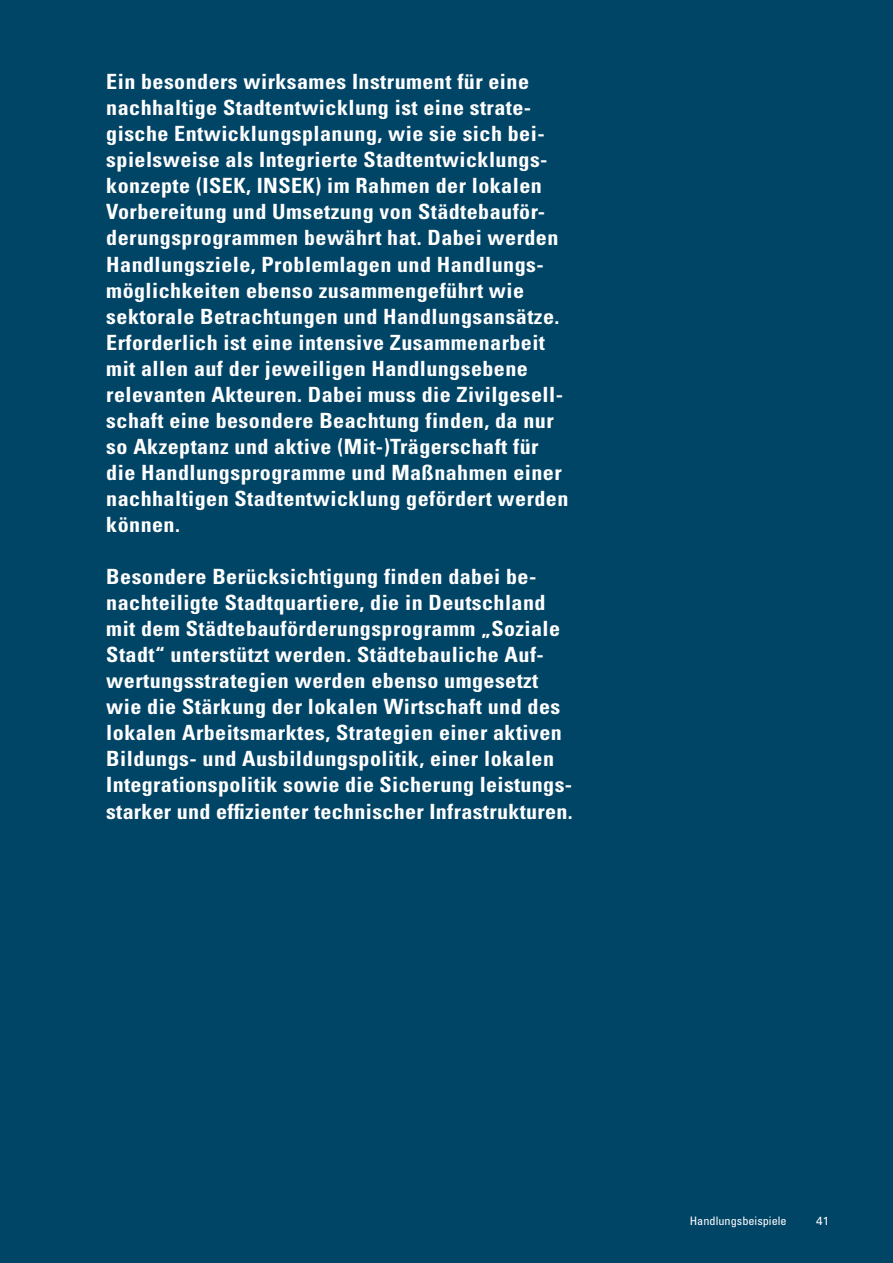
<style>
.page{position:relative;width:893px;height:1263px;background:#046}
.page>*{position:absolute;margin:0;border:0;box-sizing:border-box;transform-origin:0 0}
.DE___chapter_intro{font:700 condensed 21px/26.1px "Univers LT Std";letter-spacing:.02em;color:#fff;scale:1.05 1}
.t1{font:condensed 11.7px "Univers LT Std";color:#fff;scale:1.05 1}
.t2{font:11.7px "Univers LT Std";color:#fff}
</style>
<div class="page">
<p class="DE___chapter_intro" style="left:106px;top:69px;width:442px">Ein besonders wirksames Instrument für eine nachhaltige Stadtentwicklung ist eine strate&shy;gische Entwicklungsplanung, wie sie sich bei&shy;spielsweise als Integrierte Stadtentwicklungs&shy;konzepte (ISEK, INSEK) im Rahmen der lokalen Vorbereitung und Umsetzung von Städtebauför&shy;derungsprogrammen bewährt hat. Dabei werden Handlungsziele, Problemlagen und Handlungs&shy;möglichkeiten ebenso zusammengeführt wie sektorale Betrachtungen und Handlungsansätze.<br>Erforderlich ist eine intensive Zusammenarbeit mit allen auf der jeweiligen Handlungsebene relevanten Akteuren. Dabei muss die Zivilgesell&shy;schaft eine besondere Beachtung finden, da nur so Akzeptanz und aktive (Mit-)Trägerschaft für die Handlungsprogramme und Maßnahmen einer nachhaltigen Stadtentwicklung gefördert werden können.</p>
<p class="DE___chapter_intro" style="left:106px;top:563px;width:446px">Besondere Berücksichtigung finden dabei be&shy;nachteiligte Stadtquartiere, die in Deutschland mit dem Städtebauförderungsprogramm „Soziale Stadt“ unterstützt werden. Städtebauliche Auf&shy;wertungsstrategien werden ebenso umgesetzt wie die Stärkung der lokalen Wirtschaft und des lokalen Arbeitsmarktes, Strategien einer aktiven Bildungs- und Ausbildungspolitik, einer lokalen Integrationspolitik sowie die Sicherung leistungs&shy;starker und effizienter technischer Infrastrukturen.</p>
<p class="t1" style="left:690px;top:1213px;width:94px">Handlungsbeispiele</p>
<p class="t2" style="left:816px;top:1213px;width:15px">41</p>
</div>
